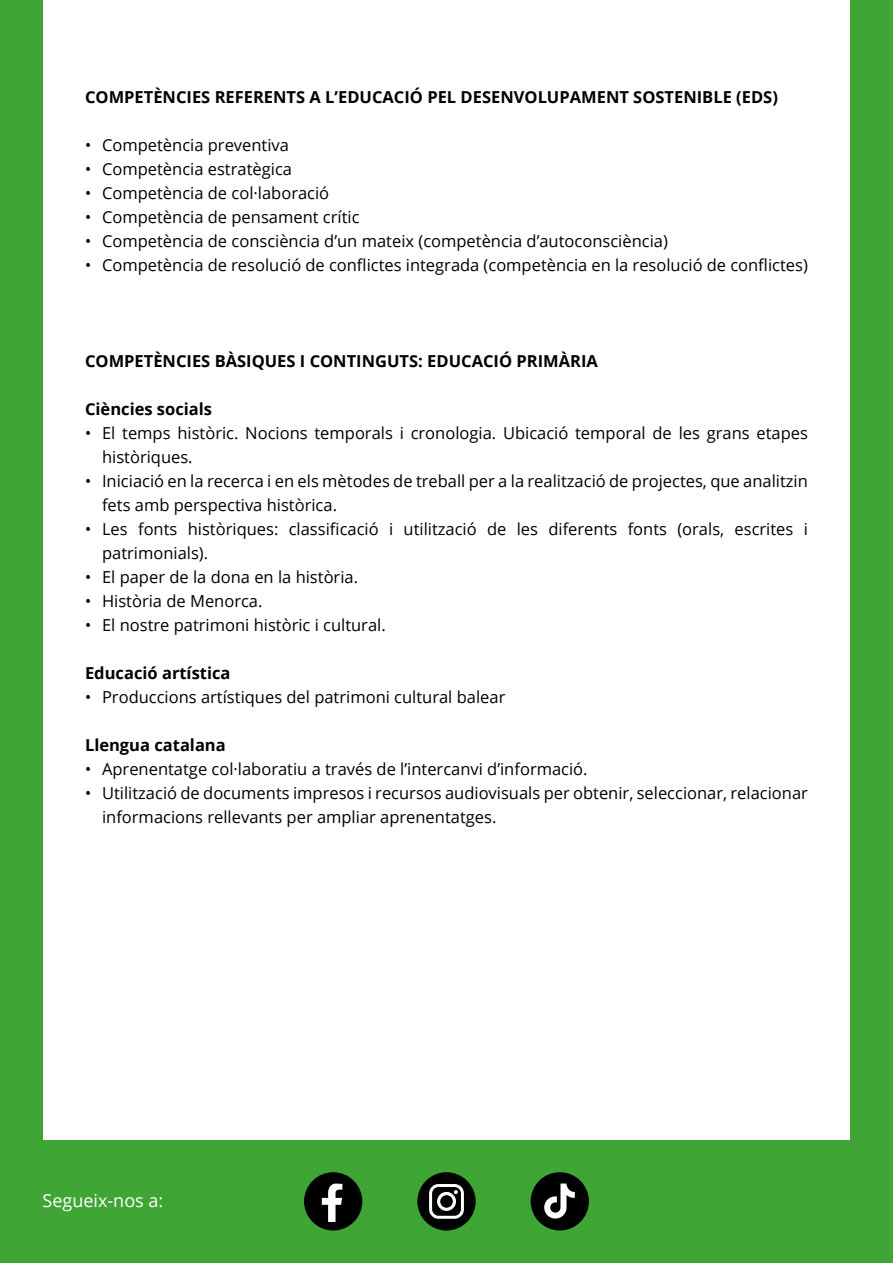
<style>
.page{position:relative;width:893px;height:1263px;background:#3fa535}
.page>*{position:absolute;margin:0;border:0;box-sizing:border-box;transform-origin:0 0}
.t1{font:18px "Open Sans";color:#fff}
.t2{font:16.5px/24px "Open Sans";color:#000}
.t3{font:700 16.5px "Open Sans";color:#000}
</style>
<div class="page">
<div style="left:43px;top:0;width:807px;height:1140px;background:#fff"></div>
<div style="left:417px;top:1172px;width:59px;height:58px;background:#000;border-radius:29px"></div>
<div style="left:429px;top:1184px;width:35px;height:35px;background:#fff;border-radius:9px"></div>
<div style="left:432px;top:1187px;width:29px;height:29px;background:#000;border-radius:6px"></div>
<svg style="left:454px;top:1190px;width:4px;height:4px"></svg>
<svg style="left:437px;top:1192px;width:19px;height:19px"></svg>
<div style="left:440px;top:1195px;width:13px;height:13px;background:#000;border-radius:6px"></div>
<div style="left:304px;top:1172px;width:58px;height:58px;background:#000;border-radius:29px"></div>
<svg style="left:322px;top:1183px;width:20px;height:39px"></svg>
<div style="left:531px;top:1172px;width:58px;height:58px;background:#000;border-radius:29px"></div>
<svg style="left:544px;top:1183px;width:31px;height:35px"></svg>
<p class="t3" style="left:85px;top:86px;width:694px">COMPETÈNCIES REFERENTS A L’EDUCACIÓ PEL DESENVOLUPAMENT SOSTENIBLE (EDS)</p>
<p class="t2" style="left:85px;top:133px;width:206px">• Competència preventiva</p>
<p class="t2" style="left:85px;top:157px;width:208px">• Competència estratègica</p>
<p class="t2" style="left:85px;top:181px;width:246px">• Competència de col·laboració</p>
<p class="t2" style="left:85px;top:205px;width:276px">• Competència de pensament crític</p>
<p class="t2" style="left:85px;top:229px;width:584px">• Competència de consciència d’un mateix (competència d’autoconsciència)</p>
<p class="t2" style="left:85px;top:253px;width:724px">• Competència de resolució de conflictes integrada (competència en la resolució de conflictes)</p>
<p class="t3" style="left:85px;top:350px;width:514px">COMPETÈNCIES BÀSIQUES I CONTINGUTS: EDUCACIÓ PRIMÀRIA</p>
<p class="t3" style="left:85px;top:398px;width:129px">Ciències socials</p>
<p class="t2" style="left:102px;top:421px;width:707px;text-indent:-17px">• El temps històric. Nocions temporals i cronologia. Ubicació temporal de les grans etapes històriques.</p>
<p class="t2" style="left:102px;top:469px;width:707px;text-indent:-17px">• Iniciació en la recerca i en els mètodes de treball per a la realització de projectes, que analitzin fets amb perspectiva històrica.</p>
<p class="t2" style="left:102px;top:517px;width:707px;text-indent:-17px">• Les fonts històriques: classificació i utilització de les diferents fonts (orals, escrites i patrimonials).</p>
<p class="t2" style="left:85px;top:565px;width:275px">• El paper de la dona en la història.</p>
<p class="t2" style="left:85px;top:589px;width:179px">• Història de Menorca.</p>
<p class="t2" style="left:85px;top:613px;width:302px">• El nostre patrimoni històric i cultural.</p>
<p class="t3" style="left:85px;top:662px;width:147px">Educació artística</p>
<p class="t2" style="left:85px;top:685px;width:422px">• Produccions artístiques del patrimoni cultural balear</p>
<p class="t3" style="left:85px;top:734px;width:142px">Llengua catalana</p>
<p class="t2" style="left:85px;top:757px;width:504px">• Aprenentatge col·laboratiu a través de l’intercanvi d’informació.</p>
<p class="t2" style="left:102px;top:781px;width:707px;text-indent:-17px">• Utilització de documents impresos i recursos audiovisuals per obtenir, seleccionar, relacionar informacions rellevants per ampliar aprenentatges.</p>
<p class="t1" style="left:43px;top:1188px;width:122px">Segueix-nos a:</p>
</div>
